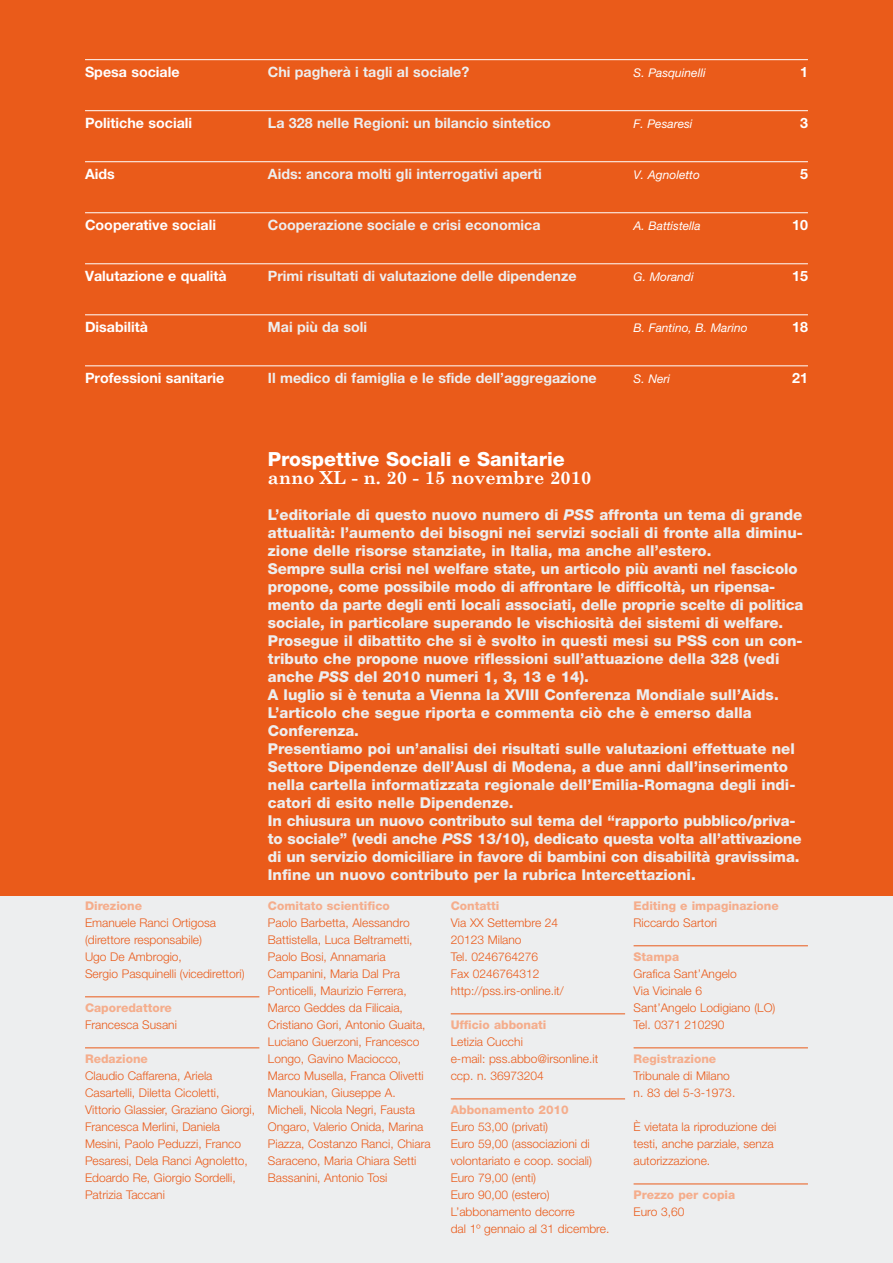
<style>
.page{position:relative;width:893px;height:1263px;background:#edeeef}
.page>*{position:absolute;margin:0;border:0;box-sizing:border-box;transform-origin:0 0}
.t1{font:800 19.5px "Helvetica Neue LT Pro";color:#fff}
.t2{font:700 18px "Century Schoolbook";color:#fff}
.t3{font:800 15px/18px "Helvetica Neue LT Pro";color:#edeeef}
.t4{font:700 14.25px "Helvetica Neue LT Pro";color:#edeeef}
.t5{font:700 14.25px "Helvetica Neue LT Pro";color:#fff}
.t6{font:300 12px/17px "Helvetica Neue LT Pro";color:#ea5b1a}
.t7{font:800 12px "Helvetica Neue LT Pro";color:#f5ad8c}
.t8{font:italic 12px "Helvetica Neue LT Pro";color:#fff}
.s1{font-style:italic}
</style>
<div class="page">
<div style="left:0;top:0;width:893px;height:895px;background:#ea5b1a"></div>
<hr style="left:85px;top:996px;width:174px;height:1px;background:#ea5b1a">
<hr style="left:85px;top:1047px;width:174px;height:1px;background:#ea5b1a">
<hr style="left:451px;top:1013px;width:174px;height:1px;background:#ea5b1a">
<hr style="left:451px;top:1098px;width:174px;height:1px;background:#ea5b1a">
<hr style="left:634px;top:945px;width:174px;height:1px;background:#ea5b1a">
<hr style="left:634px;top:1047px;width:174px;height:1px;background:#ea5b1a">
<hr style="left:634px;top:1183px;width:174px;height:1px;background:#ea5b1a">
<hr style="left:85px;top:59px;width:723px;height:1px;background:#fff">
<hr style="left:85px;top:110px;width:723px;height:1px;background:#fff">
<hr style="left:85px;top:161px;width:723px;height:1px;background:#fff">
<hr style="left:85px;top:212px;width:723px;height:1px;background:#fff">
<hr style="left:85px;top:263px;width:723px;height:1px;background:#fff">
<hr style="left:85px;top:314px;width:723px;height:1px;background:#fff">
<hr style="left:85px;top:365px;width:723px;height:1px;background:#fff">
<p class="t5" style="left:85px;top:63px;width:96px">Spesa sociale</p>
<p class="t4" style="left:268px;top:63px;width:203px">Chi pagherà i tagli al sociale?</p>
<p class="t8" style="left:634px;top:65px;width:74px">S. Pasquinelli</p>
<p class="t5" style="left:800px;top:63px;width:9px">1</p>
<p class="t5" style="left:85px;top:114px;width:109px">Politiche sociali</p>
<p class="t4" style="left:268px;top:114px;width:285px">La 328 nelle Regioni: un bilancio sintetico</p>
<p class="t8" style="left:634px;top:116px;width:60px">F. Pesaresi</p>
<p class="t5" style="left:800px;top:114px;width:9px">3</p>
<p class="t5" style="left:85px;top:165px;width:31px">Aids</p>
<p class="t4" style="left:268px;top:165px;width:275px">Aids: ancora molti gli interrogativi aperti</p>
<p class="t8" style="left:634px;top:167px;width:68px">V. Agnoletto</p>
<p class="t5" style="left:800px;top:165px;width:9px">5</p>
<p class="t5" style="left:85px;top:216px;width:132px">Cooperative sociali</p>
<p class="t4" style="left:268px;top:216px;width:274px">Cooperazione sociale e crisi economica</p>
<p class="t8" style="left:634px;top:218px;width:69px">A. Battistella</p>
<p class="t5" style="left:792px;top:216px;width:17px">10</p>
<p class="t5" style="left:85px;top:267px;width:143px">Valutazione e qualità</p>
<p class="t4" style="left:268px;top:267px;width:310px">Primi risultati di valutazione delle dipendenze</p>
<p class="t8" style="left:634px;top:269px;width:62px">G. Morandi</p>
<p class="t5" style="left:792px;top:267px;width:17px">15</p>
<p class="t5" style="left:85px;top:318px;width:64px">Disabilità</p>
<p class="t4" style="left:268px;top:318px;width:101px">Mai più da soli</p>
<p class="t8" style="left:634px;top:320px;width:116px">B. Fantino, B. Marino</p>
<p class="t5" style="left:792px;top:318px;width:17px">18</p>
<p class="t5" style="left:85px;top:369px;width:141px">Professioni sanitarie</p>
<p class="t4" style="left:268px;top:369px;width:330px">Il medico di famiglia e le sfide dell’aggregazione</p>
<p class="t8" style="left:634px;top:371px;width:38px">S. Neri</p>
<p class="t5" style="left:792px;top:369px;width:17px">21</p>
<p class="t7" style="left:85px;top:899px;width:59px">Direzione</p>
<p class="t6" style="left:85px;top:914px;width:161px">Emanuele Ranci Ortigosa (direttore responsabile)<br>Ugo De Ambrogio,<br>Sergio Pasquinelli (vicedirettori)</p>
<p class="t7" style="left:85px;top:1001px;width:88px">Caporedattore</p>
<p class="t6" style="left:85px;top:1016px;width:93px">Francesca Susani</p>
<p class="t7" style="left:85px;top:1052px;width:64px">Redazione</p>
<p class="t6" style="left:85px;top:1067px;width:172px">Claudio Caffarena, Ariela<br>Casartelli, Diletta Cicoletti,<br>Vittorio Glassier, Graziano Giorgi,<br>Francesca Merlini, Daniela<br>Mesini, Paolo Peduzzi, Franco<br>Pesaresi, Dela Ranci Agnoletto,<br>Edoardo Re, Giorgio Sordelli,<br>Patrizia Taccani</p>
<h1 class="t1" style="left:268px;top:448px;width:298px">Prospettive Sociali e Sanitarie</h1>
<h2 class="t2" style="left:268px;top:464px;width:325px">anno XL - n. 20 - 15 novembre 2010</h2>
<p class="t3" style="left:268px;top:506px;width:537px">L’editoriale di questo nuovo numero di <span class="s1">PSS</span> affronta un tema di grande attualità: l’aumento dei bisogni nei servizi sociali di fronte alla diminu&shy;zione delle risorse stanziate, in Italia, ma anche all’estero.<br>Sempre sulla crisi nel welfare state, un articolo più avanti nel fascicolo propone, come possibile modo di affrontare le difficoltà, un ripensa&shy;mento da parte degli enti locali associati, delle proprie scelte di politica sociale, in particolare superando le vischiosità dei sistemi di welfare.<br>Prosegue il dibattito che si è svolto in questi mesi su PSS con un con&shy;tributo che propone nuove riflessioni sull’attuazione della 328 (vedi anche <span class="s1">PSS</span> del 2010 numeri 1, 3, 13 e 14).<br>A luglio si è tenuta a Vienna la XVIII Conferenza Mondiale sull’Aids.<br>L’articolo che segue riporta e commenta ciò che è emerso dalla Conferenza.<br>Presentiamo poi un’analisi dei risultati sulle valutazioni effettuate nel Settore Dipendenze dell’Ausl di Modena, a due anni dall’inserimento nella cartella informatizzata regionale dell’Emilia-Romagna degli indi&shy;catori di esito nelle Dipendenze.<br>In chiusura un nuovo contributo sul tema del “rapporto pubblico/priva&shy;to sociale” (vedi anche <span class="s1">PSS</span> 13/10), dedicato questa volta all’attivazione di un servizio domiciliare in favore di bambini con disabilità gravissima.<br>Infine un nuovo contributo per la rubrica Intercettazioni.</p>
<p class="t7" style="left:268px;top:899px;width:123px">Comitato scientifico</p>
<p class="t6" style="left:268px;top:914px;width:164px">Paolo Barbetta, Alessandro<br>Battistella, Luca Beltrametti,<br>Paolo Bosi, Annamaria<br>Campanini, Maria Dal Pra<br>Ponticelli, Maurizio Ferrera,<br>Marco Geddes da Filicaia,<br>Cristiano Gori, Antonio Guaita,<br>Luciano Guerzoni, Francesco<br>Longo, Gavino Maciocco,<br>Marco Musella, Franca Olivetti<br>Manoukian, Giuseppe A.<br>Micheli, Nicola Negri, Fausta<br>Ongaro, Valerio Onida, Marina<br>Piazza, Costanzo Ranci, Chiara<br>Saraceno, Maria Chiara Setti<br>Bassanini, Antonio Tosi</p>
<p class="t7" style="left:451px;top:899px;width:50px">Contatti</p>
<p class="t6" style="left:451px;top:914px;width:115px">Via XX Settembre 24<br>20123 Milano<br>Tel. 0246764276<br>Fax 0246764312 http://pss.irs-online.it/</p>
<p class="t7" style="left:451px;top:1018px;width:97px">Ufficio abbonati</p>
<p class="t6" style="left:451px;top:1033px;width:149px">Letizia Cucchi<br>e-mail: pss.abbo@irsonline.it ccp. n. 36973204</p>
<p class="t7" style="left:451px;top:1103px;width:119px">Abbonamento 2010</p>
<p class="t6" style="left:451px;top:1118px;width:160px">Euro 53,00 (privati)<br>Euro 59,00 (associazioni di volontariato e coop. sociali)<br>Euro 79,00 (enti)<br>Euro 90,00 (estero)<br>L’abbonamento decorre<br>dal 1º gennaio al 31 dicembre.</p>
<p class="t7" style="left:634px;top:899px;width:147px">Editing e impaginazione</p>
<p class="t6" style="left:634px;top:914px;width:85px">Riccardo Sartori</p>
<p class="t7" style="left:634px;top:950px;width:47px">Stampa</p>
<p class="t6" style="left:634px;top:965px;width:143px">Grafica Sant’Angelo<br>Via Vicinale 6<br>Sant’Angelo Lodigiano (LO)<br>Tel. 0371 210290</p>
<p class="t7" style="left:634px;top:1052px;width:84px">Registrazione</p>
<p class="t6" style="left:634px;top:1067px;width:103px">Tribunale di Milano n. 83 del 5-3-1973.</p>
<p class="t6" style="left:634px;top:1118px;width:144px">È vietata la riproduzione dei testi, anche parziale, senza autorizzazione.</p>
<p class="t7" style="left:634px;top:1188px;width:103px">Prezzo per copia</p>
<p class="t6" style="left:634px;top:1203px;width:52px">Euro 3,60</p>
</div>
